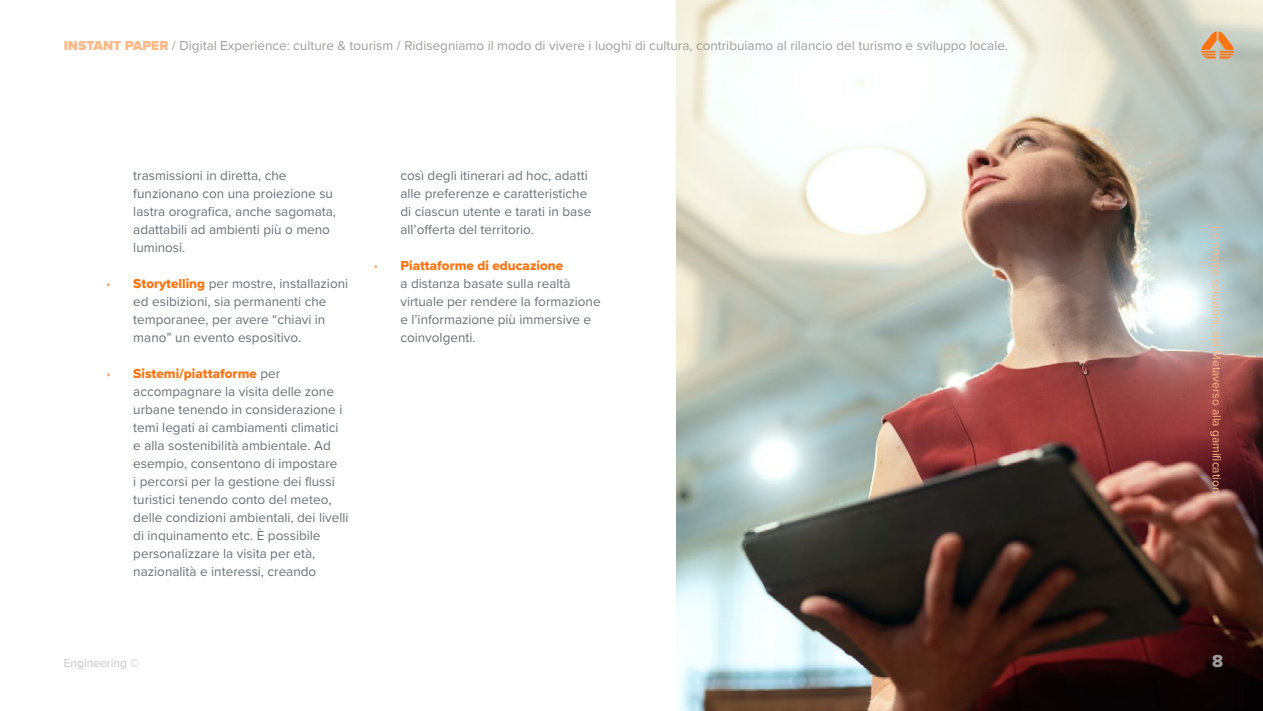
<style>
.page{position:relative;width:1263px;height:711px;background:#fff}
.page>*{position:absolute;margin:0;border:0;box-sizing:border-box;transform-origin:0 0}
.t1{font:18px "Proxima Nova Extrabld";color:#9d9d9c}
.t2{font:13.5px/18px "Proxima Nova";color:#66717a}
.t3{font:13.5px "Proxima Nova";color:#9d9d9c}
.t4{font:13.5px "Proxima Nova Extrabld";color:#fe7311}
.t5{font:12px "Proxima Nova";color:#feb988}
.t6{font:12px "Proxima Nova";color:#c6c6c6}
.s1{font-weight:900;color:#feb988}
.s2{color:#feab70}
.s3{font-family:"Proxima Nova Extrabld";color:#fe7311}
.s4{font-family:"Proxima Nova";color:#feab70}
.s5{font-family:"Proxima Nova";color:#66717a}
</style>
<div class="page">
<img style="left:676px;top:0;width:587px;height:710px">
<svg style="left:1201px;top:31px;width:33px;height:28px"></svg>
<p class="t3" style="left:64px;top:36px;width:946px"><span class="s1">INSTANT PAPER</span> / Digital Experience: culture &amp; tourism / Ridisegniamo il modo di vivere i luoghi di cultura, contribuiamo al rilancio del turismo e sviluppo locale.</p>
<p class="t2" style="left:133px;top:166px;width:204px">trasmissioni in diretta, che funzionano con una proiezione su lastra orografica, anche sagomata, adattabili ad ambienti più o meno luminosi.</p>
<p class="t2" style="left:133px;top:274px;width:216px;text-indent:-27px"><span class="s2">•</span> <span class="s3">Storytelling</span> per mostre, installazioni ed esibizioni, sia permanenti che temporanee, per avere “chiavi in mano” un evento espositivo.</p>
<p class="t4" style="left:106px;top:363px;width:175px"><span class="s4">•</span> Sistemi/piattaforme <span class="s5">per</span></p>
<p class="t2" style="left:133px;top:382px;width:217px">accompagnare la visita delle zone urbane tenendo in considerazione i temi legati ai cambiamenti climatici e alla sostenibilità ambientale. Ad esempio, consentono di impostare<br>i percorsi per la gestione dei flussi turistici tenendo conto del meteo, delle condizioni ambientali, dei livelli di inquinamento etc. È possibile personalizzare la visita per età, nazionalità e interessi, creando</p>
<p class="t2" style="left:400px;top:166px;width:192px">così degli itinerari ad hoc, adatti alle preferenze e caratteristiche di ciascun utente e tarati in base all’offerta del territorio.</p>
<p class="t4" style="left:373px;top:255px;width:191px"><span class="s4">•</span> Piattaforme di educazione</p>
<p class="t2" style="left:400px;top:274px;width:202px">a distanza basate sulla realtà virtuale per rendere la formazione e l’informazione più immersive e coinvolgenti.</p>
<p class="t5" style="left:1226px;top:226px;width:268px;rotate:90deg">Le nostre soluzioni, dal Metaverso alla gamification</p>
<p class="t6" style="left:64px;top:653px;width:77px">Engineering ©</p>
<h1 class="t1" style="left:1212px;top:647px;width:13px">8</h1>
</div>
